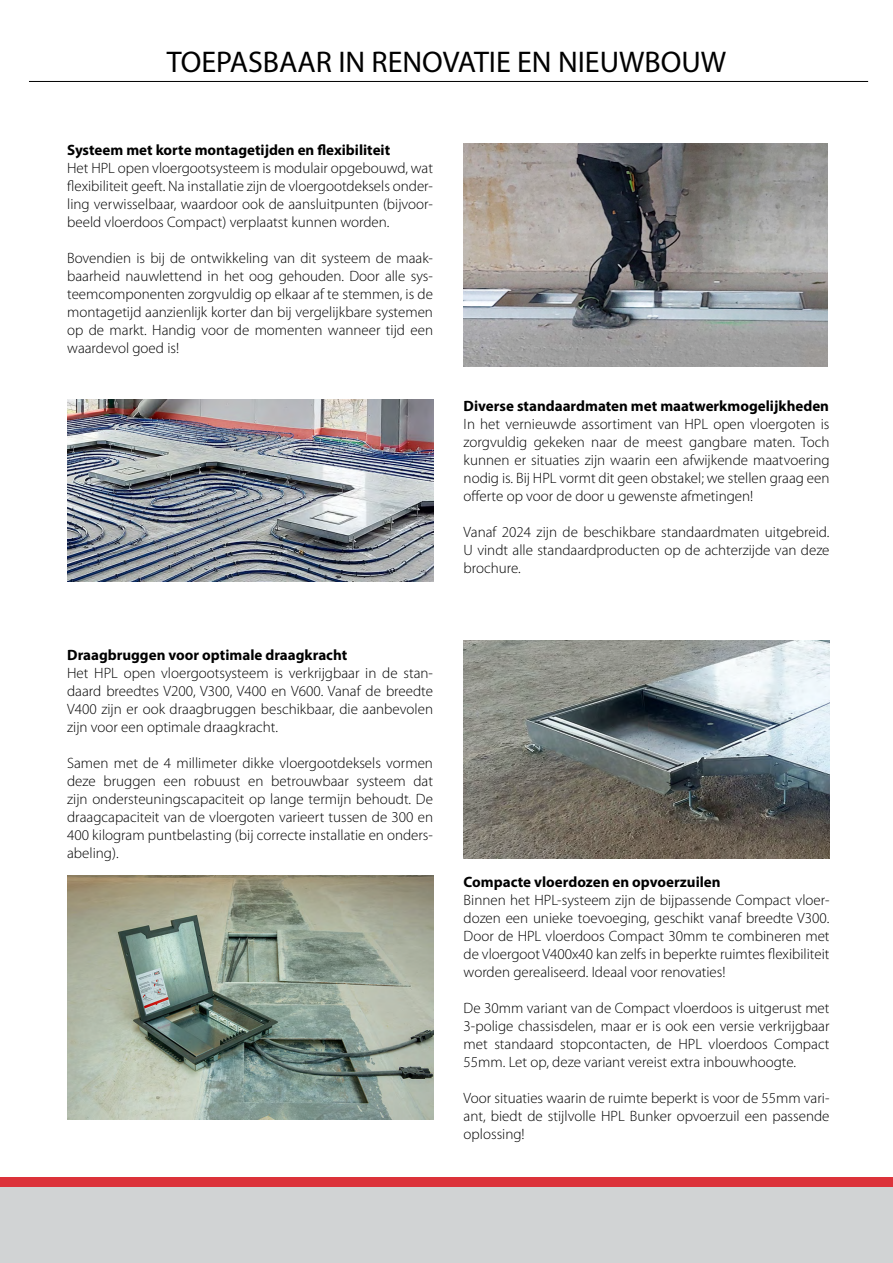
<style>
.page{position:relative;width:893px;height:1263px;background:#fff}
.page>*{position:absolute;margin:0;border:0;box-sizing:border-box;transform-origin:0 0}
.t1{font:30px "Myriad Pro";color:#000}
.t2{font:300 15px/18px "Myriad Pro";color:#000;text-align:justify}
.t3{font:700 15px "Myriad Pro";color:#000}
</style>
<div class="page">
<div style="left:0;top:1181px;width:893px;height:82px;background:#d1d3d4"></div>
<div style="left:0;top:1177px;width:893px;height:9px;background:#dc323a"></div>
<hr style="left:29px;top:81px;width:839px;height:1px;background:#000">
<img style="left:464px;top:143px;width:364px;height:223px">
<img style="left:67px;top:400px;width:366px;height:181px">
<img style="left:67px;top:875px;width:366px;height:245px">
<img style="left:464px;top:640px;width:365px;height:218px">
<h1 class="t1" style="left:167px;top:44px;width:561px">TOEPASBAAR IN RENOVATIE EN NIEUWBOUW</h1>
<p class="t3" style="left:67px;top:140px;width:325px">Systeem met korte montagetijden en flexibiliteit</p>
<p class="t2" style="left:67px;top:159px;width:367px">Het HPL open vloergootsysteem is modulair opgebouwd, wat flexibiliteit geeft. Na installatie zijn de vloergootdeksels onder&shy;ling verwisselbaar, waardoor ook de aansluitpunten (bijvoor&shy;beeld vloerdoos Compact) verplaatst kunnen worden.</p>
<p class="t2" style="left:67px;top:249px;width:367px">Bovendien is bij de ontwikkeling van dit systeem de maak&shy;baarheid nauwlettend in het oog gehouden. Door alle sys&shy;teemcomponenten zorgvuldig op elkaar af te stemmen, is de montagetijd aanzienlijk korter dan bij vergelijkbare systemen op de markt. Handig voor de momenten wanneer tijd een waardevol goed is!</p>
<p class="t3" style="left:67px;top:645px;width:282px">Draagbruggen voor optimale draagkracht</p>
<p class="t2" style="left:67px;top:664px;width:367px">Het HPL open vloergootsysteem is verkrijgbaar in de stan&shy;daard breedtes V200, V300, V400 en V600. Vanaf de breedte V400 zijn er ook draagbruggen beschikbaar, die aanbevolen zijn voor een optimale draagkracht.</p>
<p class="t2" style="left:67px;top:754px;width:367px">Samen met de 4 millimeter dikke vloergootdeksels vormen deze bruggen een robuust en betrouwbaar systeem dat zijn ondersteuningscapaciteit op lange termijn behoudt. De draagcapaciteit van de vloergoten varieert tussen de 300 en 400 kilogram puntbelasting (bij correcte installatie en onders&shy;abeling).</p>
<p class="t3" style="left:464px;top:396px;width:367px">Diverse standaardmaten met maatwerkmogelijkheden</p>
<p class="t2" style="left:464px;top:415px;width:367px">In het vernieuwde assortiment van HPL open vloergoten is zorgvuldig gekeken naar de meest gangbare maten. Toch kunnen er situaties zijn waarin een afwijkende maatvoering nodig is. Bij HPL vormt dit geen obstakel; we stellen graag een offerte op voor de door u gewenste afmetingen!</p>
<p class="t2" style="left:464px;top:523px;width:367px">Vanaf 2024 zijn de beschikbare standaardmaten uitgebreid.<br>U vindt alle standaardproducten op de achterzijde van deze brochure.</p>
<p class="t3" style="left:464px;top:872px;width:258px">Compacte vloerdozen en opvoerzuilen</p>
<p class="t2" style="left:464px;top:891px;width:367px">Binnen het HPL-systeem zijn de bijpassende Compact vloer&shy;dozen een unieke toevoeging, geschikt vanaf breedte V300.<br>Door de HPL vloerdoos Compact 30mm te combineren met de vloergoot V400x40 kan zelfs in beperkte ruimtes flexibiliteit worden gerealiseerd. Ideaal voor renovaties!</p>
<p class="t2" style="left:464px;top:999px;width:367px">De 30mm variant van de Compact vloerdoos is uitgerust met 3-polige chassisdelen, maar er is ook een versie verkrijgbaar met standaard stopcontacten, de HPL vloerdoos Compact 55mm. Let op, deze variant vereist extra inbouwhoogte.</p>
<p class="t2" style="left:464px;top:1089px;width:367px">Voor situaties waarin de ruimte beperkt is voor de 55mm vari&shy;ant, biedt de stijlvolle HPL Bunker opvoerzuil een passende oplossing!</p>
</div>
